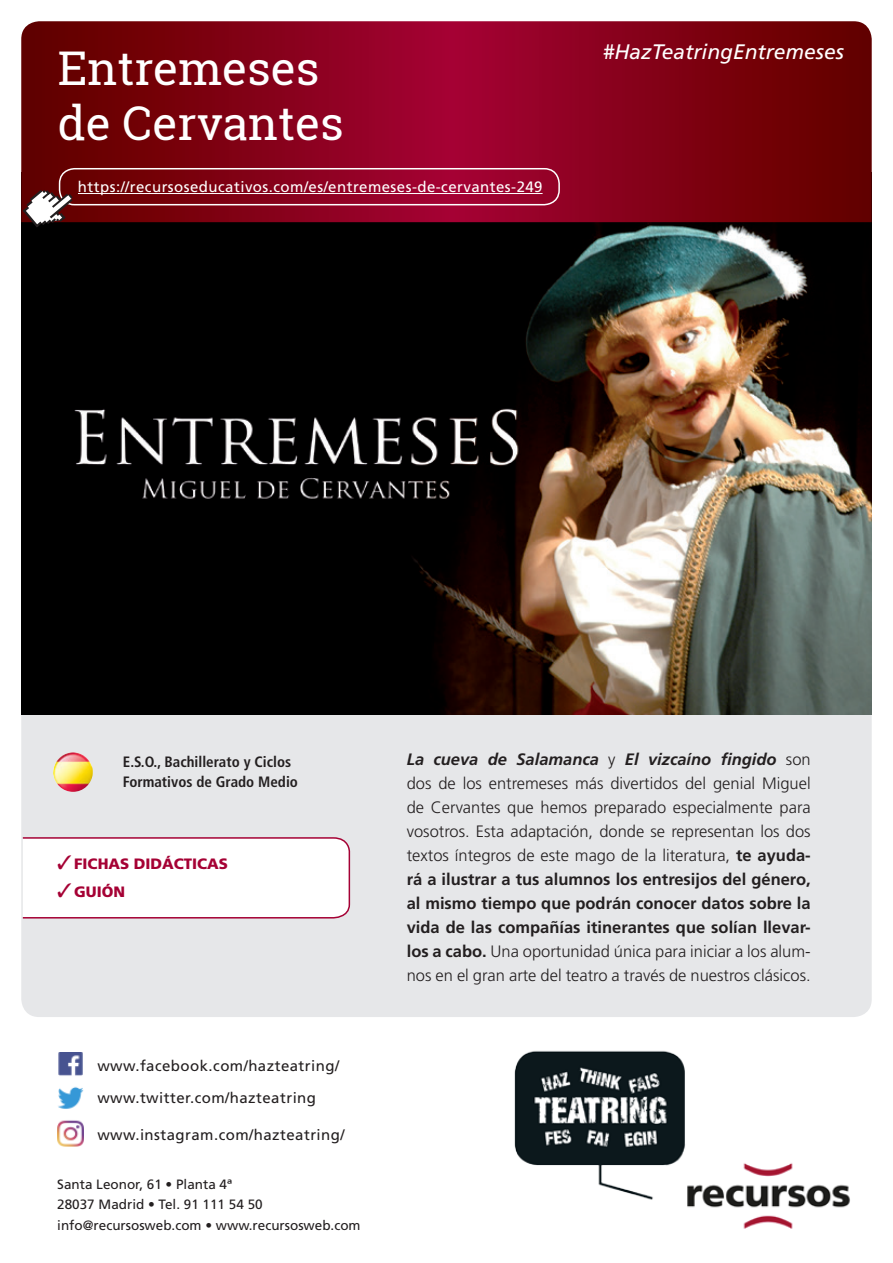
<style>
.page{position:relative;width:893px;height:1263px;background:#fff}
.page>*{position:absolute;margin:0;border:0;box-sizing:border-box;transform-origin:0 0}
.TITOL{font:46.5px "Roboto Slab";color:#fff}
.hagstag_espectacle{font:italic 21px "Frutiger LT Std";color:#fff}
.Bloquet_de_marras{font:300 16.5px/24px "Frutiger LT Std";color:#231f20;text-align:justify}
.t1{font:15px "Frutiger LT Std";letter-spacing:.03em;color:#231f20}
.link_espectacle{font:15px "Frutiger LT Std";letter-spacing:.03em;color:#fff}
.Ciclos{font:700 condensed 15px/19.5px "Frutiger LT Std";color:#231f20}
.t2{font:900 15px "Frutiger LT Std";color:#a50134}
.t3{font:13.5px/20.4px "Frutiger LT Std";color:#231f20}
.s1{font-weight:700;font-style:italic}
.s2{font-weight:700}
</style>
<div class="page">
<div style="left:21px;top:715px;width:851px;height:302px;background:#e6e7e9"></div>
<img style="left:514px;top:1050px;width:336px;height:179px">
<img style="left:58px;top:1053px;width:25px;height:94px">
<svg style="left:21px;top:836px;width:330px;height:83px"></svg>
<img style="left:53px;top:752px;width:40px;height:40px">
<img style="left:21px;top:222px;width:851px;height:493px">
<svg style="left:21px;top:21px;width:851px;height:201px;background:#820117"></svg>
<div style="left:59px;top:168px;width:501px;height:37px;border:2px solid #fff;border-radius:15px"></div>
<hr style="left:78px;top:193px;width:465px;height:1px;background:#fff">
<svg style="left:23px;top:190px;width:50px;height:37px"></svg>
<p class="TITOL" style="left:58px;top:36px;width:263px">Entremeses</p>
<p class="TITOL" style="left:58px;top:92px;width:288px">de Cervantes</p>
<p class="link_espectacle" style="left:78px;top:178px;width:466px">https://recursoseducativos.com/es/entremeses-de-cervantes-249</p>
<p class="hagstag_espectacle" style="left:603px;top:39px;width:243px">#HazTeatringEntremeses</p>
<p class="Ciclos" style="left:123px;top:752px;width:177px">E.S.O., Bachillerato y Ciclos<br>Formativos de Grado Medio</p>
<p class="t2" style="left:57px;top:854px;width:172px">✓FICHAS DIDÁCTICAS</p>
<p class="t2" style="left:57px;top:882px;width:69px">✓GUIÓN</p>
<p class="t1" style="left:97px;top:1057px;width:243px">www.facebook.com/hazteatring/</p>
<p class="t1" style="left:97px;top:1088px;width:220px">www.twitter.com/hazteatring</p>
<p class="t1" style="left:97px;top:1126px;width:249px">www.instagram.com/hazteatring/</p>
<p class="t3" style="left:57px;top:1174px;width:305px">Santa Leonor, 61 • Planta 4ª<br>28037 Madrid • Tel. 91 111 54 50 info@recursosweb.com • www.recursosweb.com</p>
<p class="Bloquet_de_marras" style="left:407px;top:747px;width:405px"><span class="s1">La cueva de Salamanca</span> y <span class="s1">El vizcaíno fingido</span> son dos de los entremeses más divertidos del genial Miguel de Cervantes que hemos preparado especialmente para vosotros. Esta adaptación, donde se representan los dos textos íntegros de este mago de la literatura, <span class="s2">te ayuda&shy;rá a ilustrar a tus alumnos los entresijos del género, al mismo tiempo que podrán conocer datos sobre la vida de las compañías itinerantes que solían llevar&shy;los a cabo.</span> Una oportunidad única para iniciar a los alum&shy;nos en el gran arte del teatro a través de nuestros clásicos.</p>
</div>
